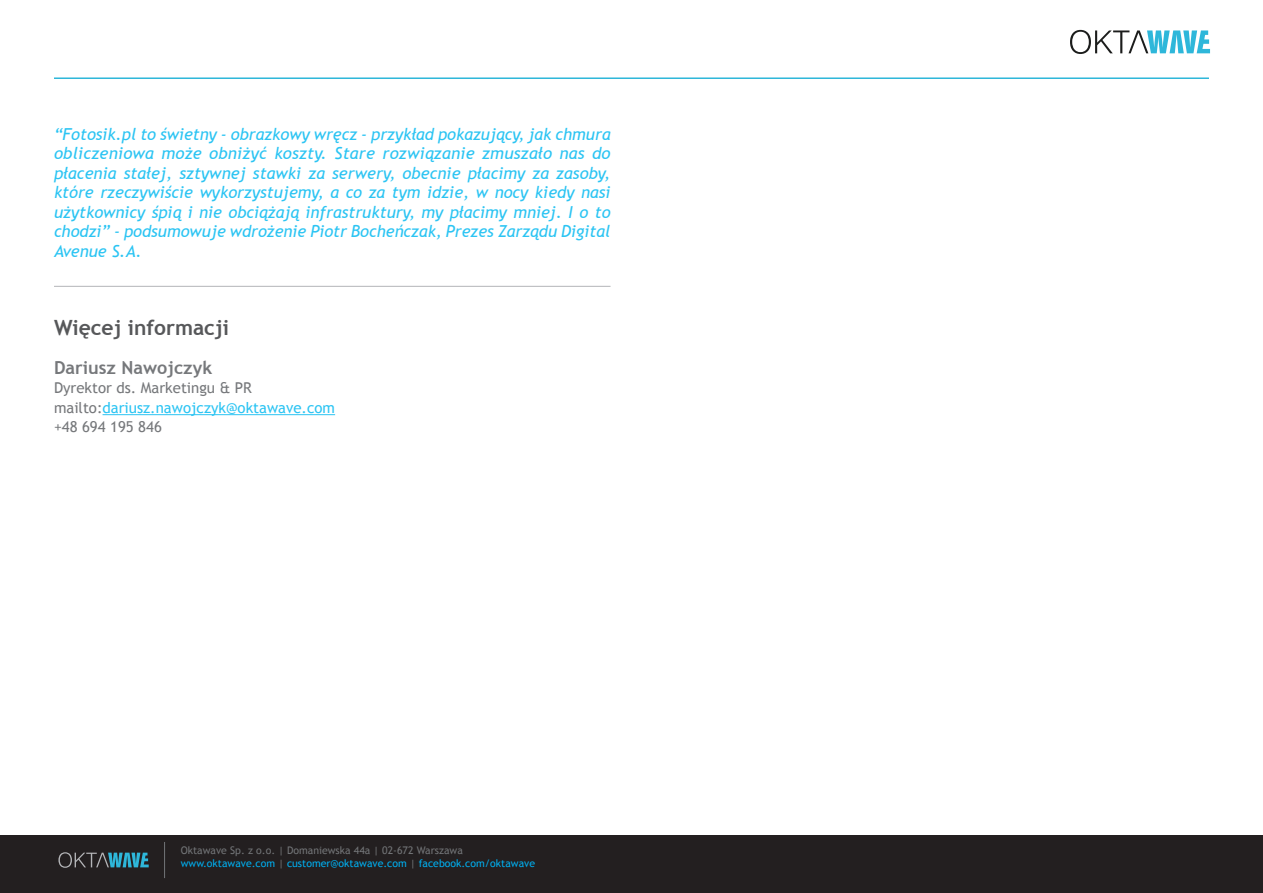
<style>
.page{position:relative;width:1263px;height:893px;background:#fff}
.page>*{position:absolute;margin:0;border:0;box-sizing:border-box;transform-origin:0 0}
.Styl_akapitowy_1{font:700 21px "Trebuchet MS";color:#57585a}
.Styl_akapitowy_1-2{font:700 18px "Trebuchet MS";color:#76787b}
.Styl_akapitowy_1-3{font:italic 16.5px/19.5px "Trebuchet MS";color:#2bc4f3;text-align:justify}
.Styl_akapitowy_1-4{font:15px "Trebuchet MS";color:#2bc4f3}
.Styl_akapitowy_1-5{font:15px "Trebuchet MS";color:#76787b}
.t1{font:10.5px "Trebuchet MS";color:#00aeef}
.t2{font:10.5px "Trebuchet MS";color:#727477}
.s1{color:#76787b}
.s2{color:#727477}
</style>
<div class="page">
<hr style="left:103px;top:414px;width:232px;height:1px;background:#2bc4f3">
<hr style="left:54px;top:77px;width:1155px;height:2px;background:#2eb7da">
<hr style="left:54px;top:286px;width:556px;height:1px;background:#b4b5b8">
<div style="left:0;top:835px;width:1263px;height:58px;background:#231f20"></div>
<svg style="left:1070px;top:30px;width:140px;height:24px"></svg>
<svg style="left:58px;top:852px;width:91px;height:16px"></svg>
<hr style="left:164px;top:842px;width:1px;height:36px;background:#727477">
<p class="Styl_akapitowy_1-3" style="left:54px;top:124px;width:558px">“Fotosik.pl to świetny - obrazkowy wręcz - przykład pokazujący, jak chmura obliczeniowa może obniżyć koszty. Stare rozwiązanie zmuszało nas do płacenia stałej, sztywnej stawki za serwery, obecnie płacimy za zasoby, które rzeczywiście wykorzystujemy, a co za tym idzie, w nocy kiedy nasi użytkownicy śpią i nie obciążają infrastruktury, my płacimy mniej. I o to chodzi” - podsumowuje wdrożenie Piotr Bocheńczak, Prezes Zarządu Digital Avenue S.A.</p>
<p class="Styl_akapitowy_1" style="left:54px;top:314px;width:176px">Więcej informacji</p>
<p class="Styl_akapitowy_1-2" style="left:54px;top:356px;width:160px">Dariusz Nawojczyk</p>
<p class="Styl_akapitowy_1-5" style="left:54px;top:379px;width:199px">Dyrektor ds. Marketingu &amp; PR</p>
<p class="Styl_akapitowy_1-4" style="left:54px;top:399px;width:283px"><span class="s1">mailto:</span>dariusz.nawojczyk@oktawave.com</p>
<p class="Styl_akapitowy_1-5" style="left:54px;top:418px;width:109px">+48 694 195 846</p>
<p class="t2" style="left:181px;top:844px;width:284px">Oktawave Sp. z o.o. | Domaniewska 44a | 02-672 Warszawa</p>
<p class="t1" style="left:181px;top:857px;width:356px">www.oktawave.com <span class="s2">|</span> customer@oktawave.com <span class="s2">|</span> facebook.com/oktawave</p>
</div>
